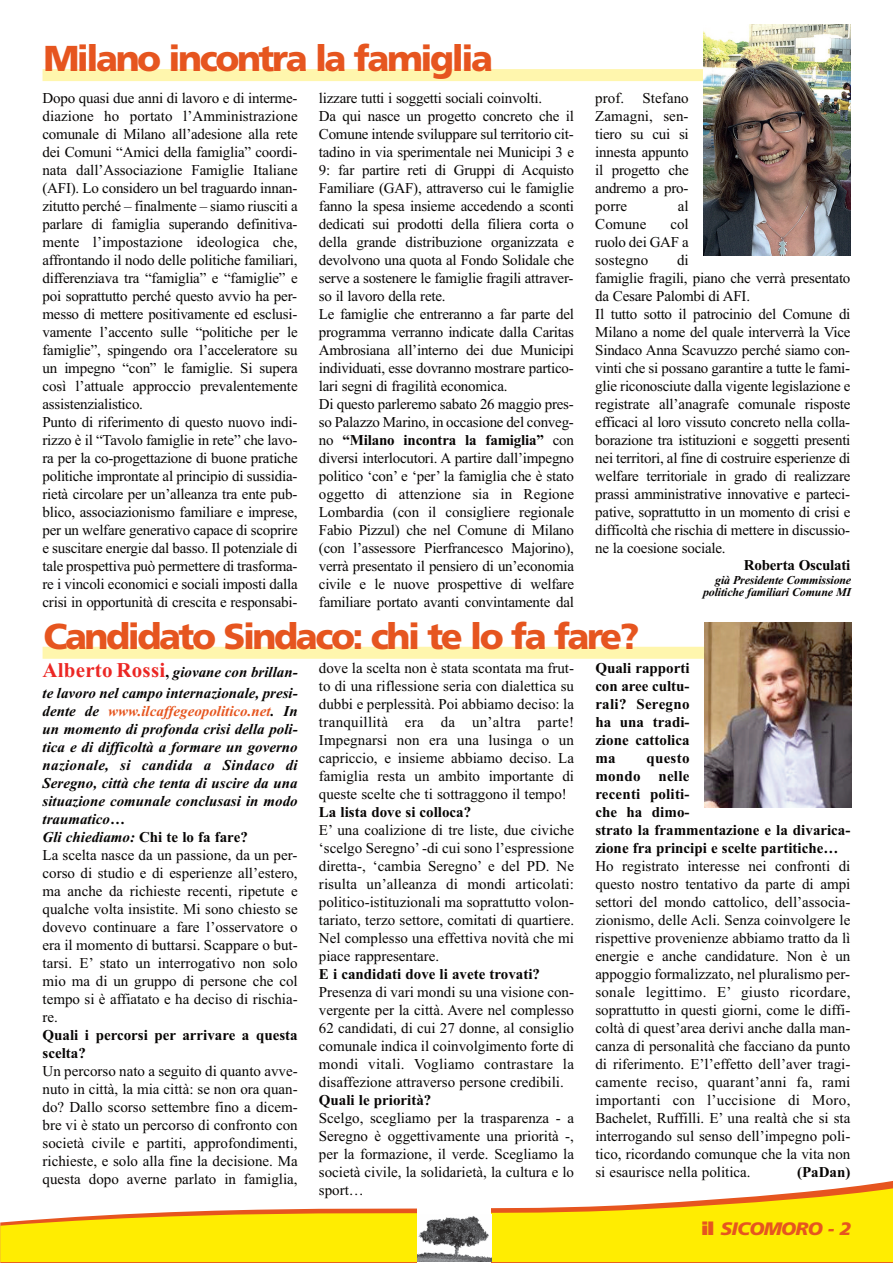
<style>
.page{position:relative;width:893px;height:1263px;background:#fff}
.page>*{position:absolute;margin:0;border:0;box-sizing:border-box;transform-origin:0 0}
.t1{font:900 36px "Frutiger";letter-spacing:-.065em;color:#e6551f}
.t2{font:italic 900 18px "Frutiger";letter-spacing:-.035em;color:#e6551f;scale:1.07 1}
.t3{font:15px/18px "Times New Roman";letter-spacing:-.015em;color:#070504;text-align:justify}
.t4{font:700 15px/18px "Times New Roman";color:#070504}
.t5{font:italic 700 15px/21.1px "Times New Roman";color:#070504}
.t6{font:italic 700 12px/12px "Times New Roman";letter-spacing:-.015em;color:#070504;text-align:right}
.s1{font-weight:700}
.s2{font-style:normal;font-size:21px;color:#ec2724}
.s3{font-style:normal}
.s4{font-weight:700;font-style:italic}
.s5{font-weight:700;font-style:italic;color:#e6551f}
</style>
<div class="page">
<svg style="left:0;top:1181px;width:893px;height:82px"></svg>
<svg style="left:0;top:1188px;width:893px;height:74px;fill:#ffed01"></svg>
<div style="left:417px;top:1206px;width:74px;height:57px;background:#fff"></div>
<img style="left:417px;top:1216px;width:74px;height:45px">
<div style="left:43px;top:69px;width:795px;height:12px;background:#fff6ad"></div>
<div style="left:43px;top:647px;width:795px;height:12px;background:#fff6ad"></div>
<img style="left:704px;top:24px;width:146px;height:231px">
<img style="left:705px;top:622px;width:146px;height:186px">
<h1 class="t1" style="left:43px;top:44px;width:451px">Milano incontra la famiglia</h1>
<p class="t3" style="left:43px;top:88px;width:257px;text-align:left">Dopo quasi due anni di lavoro e di interme&shy;diazione ho portato l’Amministrazione comunale di Milano all’adesione alla rete dei Comuni “Amici della famiglia” coordi&shy;nata dall’Associazione Famiglie Italiane (AFI). Lo considero un bel traguardo innan&shy;zitutto perché – finalmente – siamo riusciti a parlare di famiglia superando definitiva&shy;mente l’impostazione ideologica che, affrontando il nodo delle politiche familiari, differenziava tra “famiglia” e “famiglie” e poi soprattutto perché questo avvio ha per&shy;messo di mettere positivamente ed esclusi&shy;vamente l’accento sulle “politiche per le famiglie”, spingendo ora l’acceleratore su un impegno “con” le famiglie. Si supera così l’attuale approccio prevalentemente assistenzialistico.<br>Punto di riferimento di questo nuovo indi&shy;rizzo è il “Tavolo famiglie in rete” che lavo&shy;ra per la co-progettazione di buone pratiche politiche improntate al principio di sussidia&shy;rietà circolare per un’alleanza tra ente pub&shy;blico, associazionismo familiare e imprese, per un welfare generativo capace di scoprire e suscitare energie dal basso. Il potenziale di tale prospettiva può permettere di trasforma&shy;re i vincoli economici e sociali imposti dalla crisi in opportunità di crescita e responsabi-</p>
<p class="t3" style="left:319px;top:88px;width:257px;text-align:left">lizzare tutti i soggetti sociali coinvolti.<br>Da qui nasce un progetto concreto che il Comune intende sviluppare sul territorio cit&shy;tadino in via sperimentale nei Municipi 3 e 9: far partire reti di Gruppi di Acquisto Familiare (GAF), attraverso cui le famiglie fanno la spesa insieme accedendo a sconti dedicati sui prodotti della filiera corta o della grande distribuzione organizzata e devolvono una quota al Fondo Solidale che serve a sostenere le famiglie fragili attraver&shy;so il lavoro della rete.<br>Le famiglie che entreranno a far parte del programma verranno indicate dalla Caritas Ambrosiana all’interno dei due Municipi individuati, esse dovranno mostrare partico&shy;lari segni di fragilità economica.<br>Di questo parleremo sabato 26 maggio pres&shy;so Palazzo Marino, in occasione del conveg&shy;no <span class="s1">“Milano incontra la famiglia”</span> con diversi interlocutori. A partire dall’impegno politico ‘con’ e ‘per’ la famiglia che è stato oggetto di attenzione sia in Regione Lombardia (con il consigliere regionale Fabio Pizzul) che nel Comune di Milano (con l’assessore Pierfrancesco Majorino), verrà presentato il pensiero di un’economia civile e le nuove prospettive di welfare familiare portato avanti convintamente dal</p>
<p class="t3" style="left:595px;top:88px;width:95px">prof. Stefano Zamagni, sen&shy;tiero su cui si innesta appunto il progetto che andremo a pro&shy;porre</p>
<p class="t3" style="left:678px;top:196px;width:12px">al</p>
<p class="t3" style="left:595px;top:214px;width:95px;text-indent:75px">col ruolo dei GAF a sostegno</p>
<p class="t3" style="left:595px;top:214px;width:53px">Comune</p>
<p class="t3" style="left:595px;top:250px;width:257px;text-align:left;text-indent:82px">di<br>famiglie fragili, piano che verrà presentato da Cesare Palombi di AFI.<br>Il tutto sotto il patrocinio del Comune di Milano a nome del quale interverrà la Vice Sindaco Anna Scavuzzo perché siamo con&shy;vinti che si possano garantire a tutte le fami&shy;glie riconosciute dalla vigente legislazione e registrate all’anagrafe comunale risposte efficaci al loro vissuto concreto nella colla&shy;borazione tra istituzioni e soggetti presenti nei territori, al fine di costruire esperienze di welfare territoriale in grado di realizzare prassi amministrative innovative e parteci&shy;pative, soprattutto in un momento di crisi e difficoltà che rischia di mettere in discussio&shy;ne la coesione sociale.</p>
<p class="t4" style="left:744px;top:556px;width:108px">Roberta Osculati</p>
<p class="t6" style="left:703px;top:574px;width:150px">già Presidente Commissione politiche familiari Comune MI</p>
<h1 class="t1" style="left:43px;top:622px;width:598px">Candidato Sindaco: chi te lo fa fare?</h1>
<p class="t5" style="left:43px;top:661px;width:255px"><span class="s2">Alberto Rossi</span><span class="s3">,</span> giovane con brillan&shy;te lavoro nel campo internazionale, presi-</p>
<p class="t3" style="left:43px;top:702px;width:257px;text-align:left"><span class="s4">dente de</span> <span class="s5">www.ilcaffegeopolitico.net</span><span class="s4">. In un momento di profonda crisi della poli&shy;tica e di difficoltà a formare un governo nazionale, si candida a Sindaco di Seregno, città che tenta di uscire da una situazione comunale conclusasi in modo traumatico…<br>Gli chiediamo:</span> <span class="s1">Chi te lo fa fare?<br></span>La scelta nasce da un passione, da un per&shy;corso di studio e di esperienze all’estero, ma anche da richieste recenti, ripetute e qualche volta insistite. Mi sono chiesto se dovevo continuare a fare l’osservatore o era il momento di buttarsi. Scappare o but&shy;tarsi. E’ stato un interrogativo non solo mio ma di un gruppo di persone che col tempo si è affiatato e ha deciso di rischia&shy;re.</p>
<p class="t4" style="left:43px;top:1026px;width:257px">Quali i percorsi per arrivare a questa scelta?</p>
<p class="t3" style="left:43px;top:1062px;width:257px">Un percorso nato a seguito di quanto avve&shy;nuto in città, la mia città: se non ora quan&shy;do? Dallo scorso settembre fino a dicem&shy;bre vi è stato un percorso di confronto con società civile e partiti, approfondimenti, richieste, e solo alla fine la decisione. Ma questa dopo averne parlato in famiglia,</p>
<p class="t3" style="left:319px;top:659px;width:257px">dove la scelta non è stata scontata ma frut&shy;to di una riflessione seria con dialettica su dubbi e perplessità. Poi abbiamo deciso: la tranquillità era da un’altra parte!<br>Impegnarsi non era una lusinga o un capriccio, e insieme abbiamo deciso. La famiglia resta un ambito importante di queste scelte che ti sottraggono il tempo!</p>
<p class="t4" style="left:319px;top:802px;width:154px">La lista dove si colloca?</p>
<p class="t3" style="left:319px;top:821px;width:257px">E’ una coalizione di tre liste, due civiche ‘scelgo Seregno’-di cui sono l’espressione diretta-, ‘cambia Seregno’ e del PD. Ne risulta un’alleanza di mondi articolati: politico-istituzionali ma soprattutto volon&shy;tariato, terzo settore, comitati di quartiere.<br>Nel complesso una effettiva novità che mi piace rappresentare.</p>
<p class="t4" style="left:319px;top:964px;width:223px">E i candidati dove li avete trovati?</p>
<p class="t3" style="left:319px;top:983px;width:257px">Presenza di vari mondi su una visione con&shy;vergente per la città. Avere nel complesso 62 candidati, di cui 27 donne, al consiglio comunale indica il coinvolgimento forte di mondi vitali. Vogliamo contrastare la disaffezione attraverso persone credibili.</p>
<p class="t4" style="left:319px;top:1090px;width:114px">Quali le priorità?</p>
<p class="t3" style="left:319px;top:1109px;width:257px">Scelgo, scegliamo per la trasparenza - a Seregno è oggettivamente una priorità -, per la formazione, il verde. Scegliamo la società civile, la solidarietà, la cultura e lo sport…</p>
<p class="t4" style="left:595px;top:658px;width:96px;text-align:justify">Quali rapporti con aree cultu&shy;rali? Seregno ha una tradi&shy;zione cattolica ma</p>
<p class="t4" style="left:595px;top:748px;width:257px;text-indent:51px">questo<br>mondo nelle<br>recenti politi-<br>che ha dimo-<br>strato la frammentazione e la divarica&shy;zione fra principi e scelte partitiche…</p>
<p class="t3" style="left:595px;top:857px;width:257px">Ho registrato interesse nei confronti di questo nostro tentativo da parte di ampi settori del mondo cattolico, dell’associa&shy;zionismo, delle Acli. Senza coinvolgere le rispettive provenienze abbiamo tratto da lì energie e anche candidature. Non è un appoggio formalizzato, nel pluralismo per&shy;sonale legittimo. E’ giusto ricordare, soprattutto in questi giorni, come le diffi&shy;coltà di quest’area derivi anche dalla man&shy;canza di personalità che facciano da punto di riferimento. E’l’effetto dell’aver tragi&shy;camente reciso, quarant’anni fa, rami importanti con l’uccisione di Moro, Bachelet, Ruffilli. E’ una realtà che si sta interrogando sul senso dell’impegno poli&shy;tico, ricordando comunque che la vita non si esaurisce nella politica.</p>
<p class="t4" style="left:797px;top:1163px;width:55px">(PaDan)</p>
<p class="t2" style="left:702px;top:1222px;width:141px"><span class="s3">il</span> SICOMORO - 2</p>
</div>
